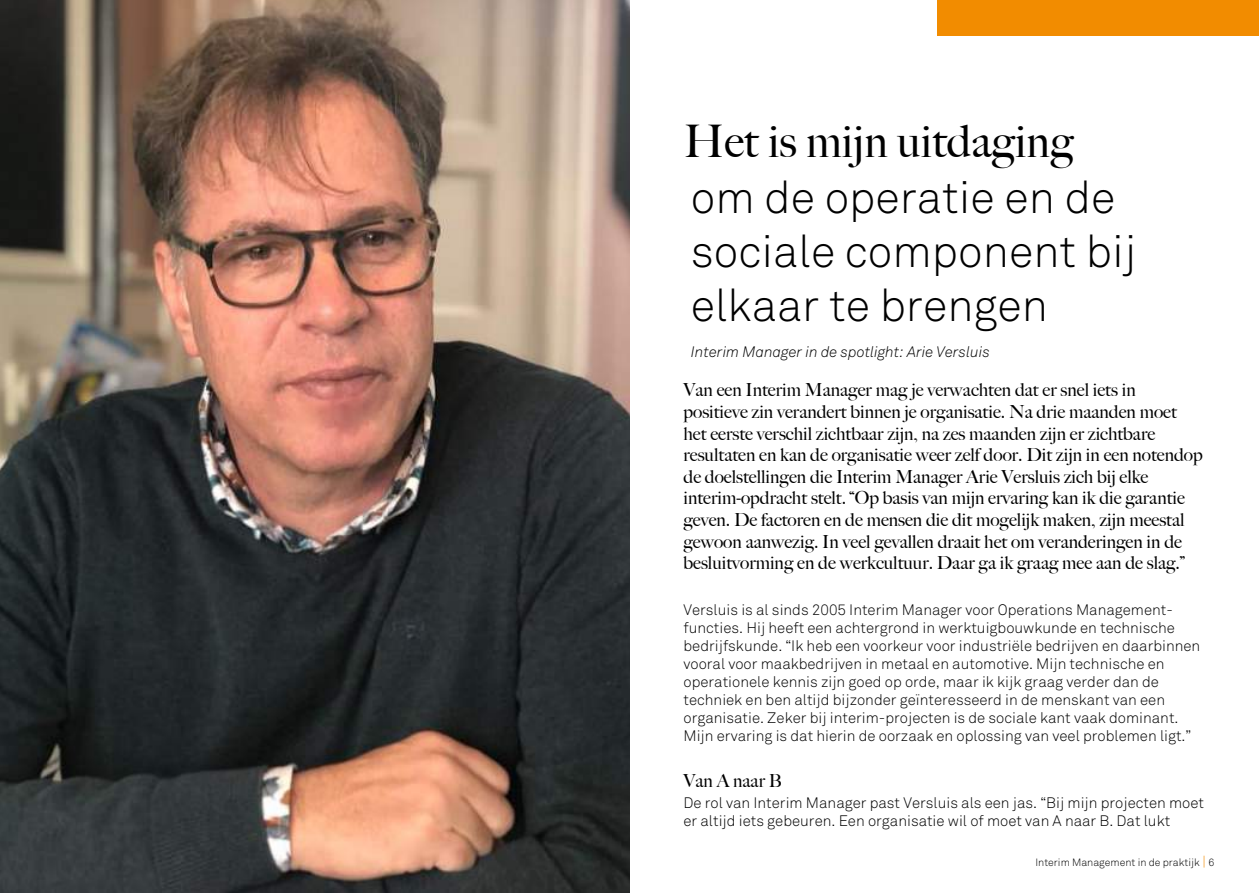
<style>
.page{position:relative;width:1259px;height:893px;background:#fff}
.page>*{position:absolute;margin:0;border:0;box-sizing:border-box;transform-origin:0 0}
.t1{font:300 45px/54px "Akkurat";color:#000}
.t2{font:500 45px "Big Caslon";color:#000}
.t3{font:500 18px/21.6px "Big Caslon";color:#000}
.t4{font:300 15px/18px "Akkurat";color:#000}
.t5{font:italic 300 15px "Akkurat";color:#000}
.t6{font:300 10.5px "Akkurat";color:#000}
.s1{font-size:13.5px;color:#f28c00}
</style>
<div class="page">
<div style="left:937px;top:0;width:322px;height:35px;background:#f28c00"></div>
<img style="left:0;top:0;width:629px;height:893px">
<h1 class="t2" style="left:684px;top:104px;width:391px">Het is mijn uitdaging</h1>
<h1 class="t1" style="left:691px;top:171px;width:447px">om de operatie en de sociale component bij elkaar te brengen</h1>
<p class="t5" style="left:691px;top:343px;width:300px">Interim Manager in de spotlight: Arie Versluis</p>
<p class="t3" style="left:683px;top:379px;width:521px">Van een Interim Manager mag je verwachten dat er snel iets in positieve zin verandert binnen je organisatie. Na drie maanden moet het eerste verschil zichtbaar zijn, na zes maanden zijn er zichtbare resultaten en kan de organisatie weer zelf door. Dit zijn in een notendop de doelstellingen die Interim Manager Arie Versluis zich bij elke interim-opdracht stelt. “Op basis van mijn ervaring kan ik die garantie geven. De factoren en de mensen die dit mogelijk maken, zijn meestal gewoon aanwezig. In veel gevallen draait het om veranderingen in de besluitvorming en de werkcultuur. Daar ga ik graag mee aan de slag.”</p>
<p class="t4" style="left:683px;top:601px;width:518px">Versluis is al sinds 2005 Interim Manager voor Operations Management&shy;functies. Hij heeft een achtergrond in werktuigbouwkunde en technische bedrijfskunde. “Ik heb een voorkeur voor industriële bedrijven en daarbinnen vooral voor maakbedrijven in metaal en automotive. Mijn technische en operationele kennis zijn goed op orde, maar ik kijk graag verder dan de techniek en ben altijd bijzonder geïnteresseerd in de menskant van een organisatie. Zeker bij interim-projecten is de sociale kant vaak dominant.<br>Mijn ervaring is dat hierin de oorzaak en oplossing van veel problemen ligt.”</p>
<p class="t3" style="left:683px;top:769px;width:100px">Van A naar B</p>
<p class="t4" style="left:683px;top:794px;width:522px">De rol van Interim Manager past Versluis als een jas. “Bij mijn projecten moet er altijd iets gebeuren. Een organisatie wil of moet van A naar B. Dat lukt</p>
<p class="t6" style="left:1035px;top:856px;width:180px">Interim Management in de praktijk <span class="s1">|</span> 6</p>
</div>
